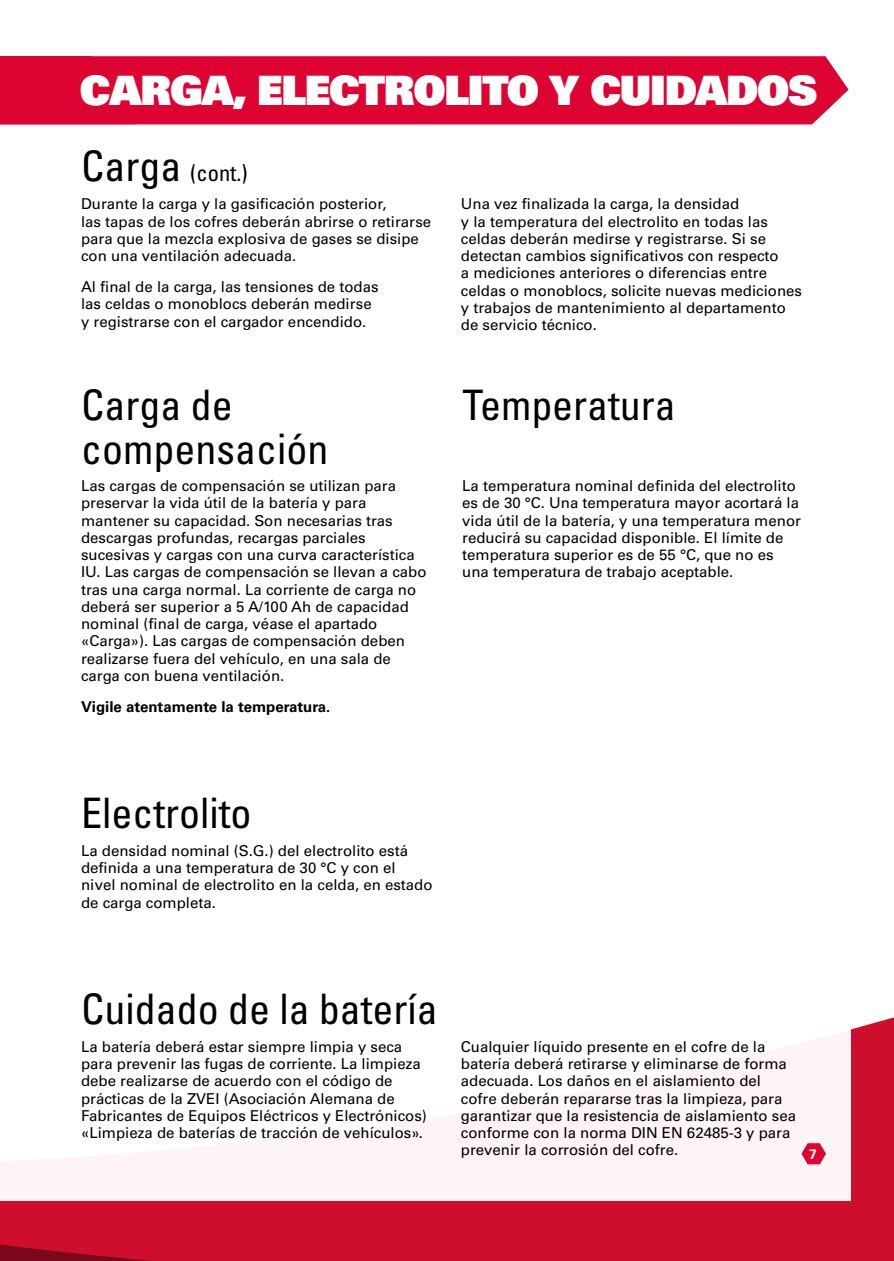
<style>
.page{position:relative;width:894px;height:1261px;background:#fff}
.page>*{position:absolute;margin:0;border:0;box-sizing:border-box;transform-origin:0 0}
.t1{font:condensed 42px/43.5px "Univers LT Std";color:#000}
.t2{font:40.5px "Univers LT Std X Black";letter-spacing:-.03em;color:#fff}
.t3{font:condensed 22.5px "Univers LT Std";color:#000}
.t4{font:15px/17.2px "Univers LT Std";color:#000}
.t5{font:700 15px "Univers LT Std";color:#000}
.t6{font:700 13.5px "Univers LT Std";color:#fff}
.s1{font-size:42px}
</style>
<div class="page">
<div style="left:0;top:1017px;width:893px;height:243px;background:#ce0e2d"></div>
<div style="left:0;top:911px;width:850px;height:289px;background:#fff"></div>
<svg style="left:801px;top:1143px;width:24px;height:21px"></svg>
<div style="left:135px;top:56px;width:713px;height:68px;background:#dd0432"></div>
<div style="left:0;top:56px;width:135px;height:68px;background:#dd0432"></div>
<h2 class="t2" style="left:80px;top:64px;width:738px">CARGA, ELECTROLITO Y CUIDADOS</h2>
<h3 class="t3" style="left:81px;top:159px;width:168px"><span class="s1">Carga</span> (cont.)</h3>
<p class="t4" style="left:81px;top:196px;width:351px">Durante la carga y la gasificación posterior,<br>las tapas de los cofres deberán abrirse o retirarse para que la mezcla explosiva de gases se disipe con una ventilación adecuada.</p>
<p class="t4" style="left:81px;top:278px;width:299px">Al final de la carga, las tensiones de todas las celdas o monoblocs deberán medirse y registrarse con el cargador encendido.</p>
<h1 class="t1" style="left:81px;top:383px;width:249px">Carga de compensación</h1>
<p class="t4" style="left:81px;top:477px;width:347px">Las cargas de compensación se utilizan para preservar la vida útil de la batería y para mantener su capacidad. Son necesarias tras descargas profundas, recargas parciales sucesivas y cargas con una curva característica IU. Las cargas de compensación se llevan a cabo tras una carga normal. La corriente de carga no deberá ser superior a 5 A/100 Ah de capacidad nominal (final de carga, véase el apartado «Carga»). Las cargas de compensación deben realizarse fuera del vehículo, en una sala de carga con buena ventilación.</p>
<p class="t5" style="left:81px;top:697px;width:251px">Vigile atentamente la temperatura.</p>
<p class="t4" style="left:460px;top:196px;width:342px">Una vez finalizada la carga, la densidad<br>y la temperatura del electrolito en todas las celdas deberán medirse y registrarse. Si se detectan cambios significativos con respecto<br>a mediciones anteriores o diferencias entre celdas o monoblocs, solicite nuevas mediciones y trabajos de mantenimiento al departamento de servicio técnico.</p>
<h1 class="t1" style="left:462px;top:383px;width:215px">Temperatura</h1>
<p class="t4" style="left:462px;top:477px;width:340px">La temperatura nominal definida del electrolito es de 30 °C. Una temperatura mayor acortará la vida útil de la batería, y una temperatura menor reducirá su capacidad disponible. El límite de temperatura superior es de 55 °C, que no es una temperatura de trabajo aceptable.</p>
<h1 class="t1" style="left:81px;top:790px;width:172px">Electrolito</h1>
<p class="t4" style="left:81px;top:842px;width:353px">La densidad nominal (S.G.) del electrolito está definida a una temperatura de 30 °C y con el nivel nominal de electrolito en la celda, en estado de carga completa.</p>
<h1 class="t1" style="left:81px;top:986px;width:358px">Cuidado de la batería</h1>
<p class="t4" style="left:81px;top:1038px;width:347px">La batería deberá estar siempre limpia y seca para prevenir las fugas de corriente. La limpieza debe realizarse de acuerdo con el código de prácticas de la ZVEI (Asociación Alemana de Fabricantes de Equipos Eléctricos y Electrónicos) «Limpieza de baterías de tracción de vehículos».</p>
<p class="t4" style="left:460px;top:1038px;width:336px">Cualquier líquido presente en el cofre de la batería deberá retirarse y eliminarse de forma adecuada. Los daños en el aislamiento del cofre deberán repararse tras la limpieza, para garantizar que la resistencia de aislamiento sea conforme con la norma DIN EN 62485-3 y para prevenir la corrosión del cofre.</p>
<p class="t6" style="left:808px;top:1145px;width:9px">7</p>
</div>
